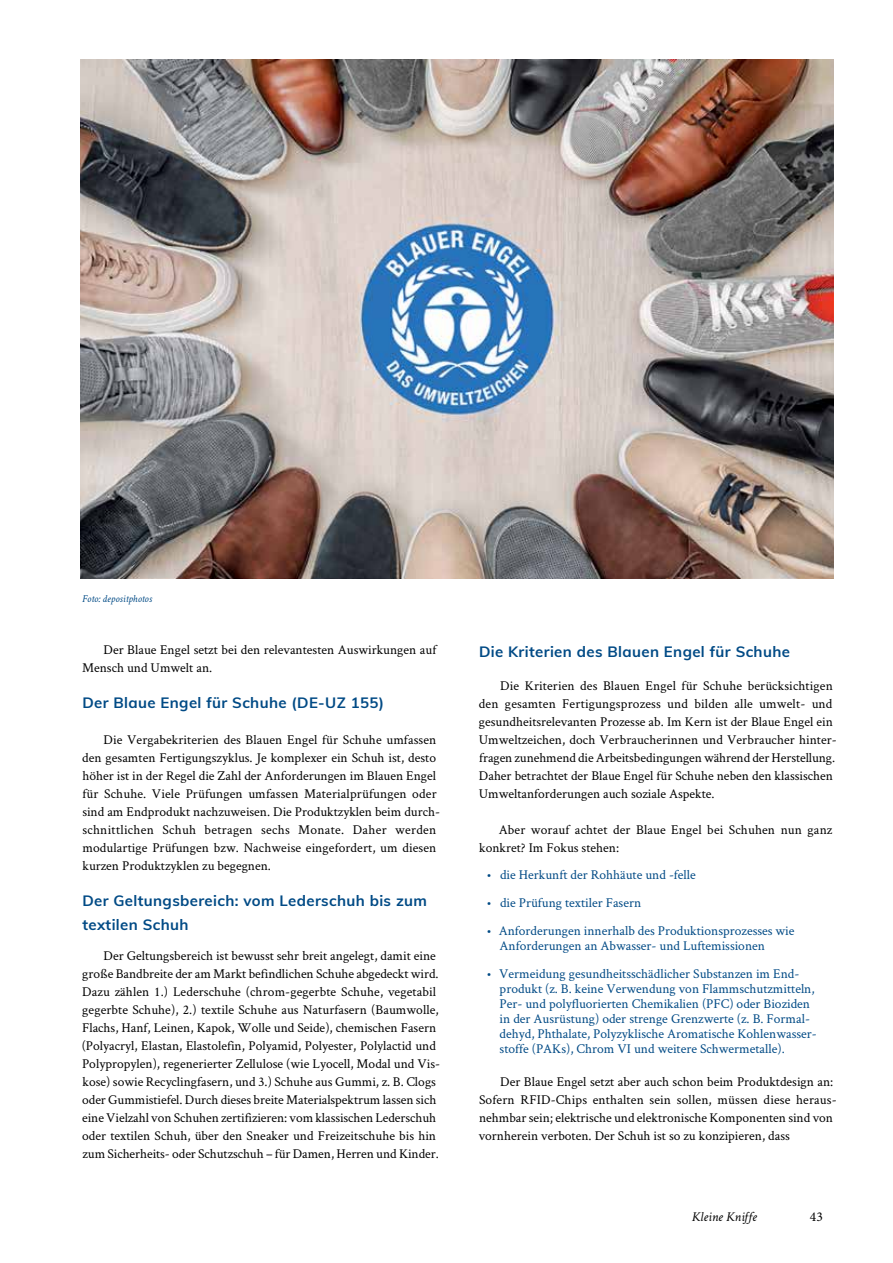
<style>
.page{position:relative;width:893px;height:1263px;background:#fff}
.page>*{position:absolute;margin:0;border:0;box-sizing:border-box;transform-origin:0 0}
.t1{font:700 15px/24px "Muli";letter-spacing:.025em;color:#004a85}
.t2{font:13.5px/18px "Crimson Text";color:#000}
.t3{font:13.5px/15px "Crimson Text";color:#004a85}
.t4{font:italic 13.5px "Crimson Text";color:#000}
.t5{font:13.5px "Minion Pro";color:#000}
.t6{font:italic 10.5px "Crimson Text";color:#004a85}
</style>
<div class="page">
<img style="left:81px;top:60px;width:752px;height:518px">
<p class="t6" style="left:82px;top:592px;width:72px">Foto: depositphotos</p>
<p class="t2" style="left:82px;top:640px;width:356px;text-indent:21px">Der Blaue Engel setzt bei den relevantesten Auswirkungen auf<br>Mensch und Umwelt an.</p>
<p class="t1" style="left:82px;top:690px;width:303px">Der Blaue Engel für Schuhe (DE-UZ 155)</p>
<p class="t2" style="left:82px;top:730px;width:359px;text-indent:21px">Die Vergabekriterien des Blauen Engel für Schuhe umfassen den gesamten Fertigungszyklus. Je komplexer ein Schuh ist, desto höher ist in der Regel die Zahl der Anforderungen im Blauen Engel für Schuhe. Viele Prüfungen umfassen Materialprüfungen oder sind am Endprodukt nachzuweisen. Die Produktzyklen beim durch&shy;schnittlichen Schuh betragen sechs Monate. Daher werden modulartige Prüfungen bzw. Nachweise eingefordert, um diesen kurzen Produktzyklen zu begegnen.</p>
<p class="t1" style="left:82px;top:888px;width:346px">Der Geltungsbereich: vom Lederschuh bis zum textilen Schuh</p>
<p class="t2" style="left:82px;top:946px;width:360px;text-indent:22px">Der Geltungsbereich ist bewusst sehr breit angelegt, damit eine große Bandbreite der am Markt befindlichen Schuhe abgedeckt wird.<br>Dazu zählen 1.) Lederschuhe (chrom-gegerbte Schuhe, vegetabil gegerbte Schuhe), 2.) textile Schuhe aus Naturfasern (Baumwolle, Flachs, Hanf, Leinen, Kapok, Wolle und Seide), chemischen Fasern (Polyacryl, Elastan, Elastolefin, Polyamid, Polyester, Polylactid und Polypropylen), regenerierter Zellulose (wie Lyocell, Modal und Vis&shy;kose) sowie Recyclingfasern, und 3.) Schuhe aus Gummi, z. B. Clogs oder Gummistiefel. Durch dieses breite Materialspektrum lassen sich eine Vielzahl von Schuhen zertifizieren: vom klassischen Lederschuh oder textilen Schuh, über den Sneaker und Freizeitschuhe bis hin zum Sicherheits- oder Schutzschuh – für Damen, Herren und Kinder.</p>
<p class="t1" style="left:479px;top:639px;width:312px">Die Kriterien des Blauen Engel für Schuhe</p>
<p class="t2" style="left:479px;top:676px;width:360px;text-indent:21px">Die Kriterien des Blauen Engel für Schuhe berücksichtigen den gesamten Fertigungsprozess und bilden alle umwelt- und gesundheitsrelevanten Prozesse ab. Im Kern ist der Blaue Engel ein Umweltzeichen, doch Verbraucherinnen und Verbraucher hinter&shy;fragen zunehmend die Arbeitsbedingungen während der Herstellung.<br>Daher betrachtet der Blaue Engel für Schuhe neben den klassischen Umweltanforderungen auch soziale Aspekte.</p>
<p class="t2" style="left:479px;top:820px;width:355px;text-indent:20px">Aber worauf achtet der Blaue Engel bei Schuhen nun ganz konkret? Im Fokus stehen:</p>
<p class="t3" style="left:487px;top:867px;width:211px">• die Herkunft der Rohhäute und -felle</p>
<p class="t3" style="left:487px;top:895px;width:156px">• die Prüfung textiler Fasern</p>
<p class="t3" style="left:500px;top:922px;width:296px;text-indent:-13px">• Anforderungen innerhalb des Produktionsprozesses wie<br>Anforderungen an Abwasser- und Luftemissionen</p>
<p class="t3" style="left:500px;top:965px;width:319px;text-indent:-13px">• Vermeidung gesundheitsschädlicher Substanzen im End&shy;produkt (z. B. keine Verwendung von Flammschutzmitteln, Per- und polyfluorierten Chemikalien (PFC) oder Bioziden in der Ausrüstung) oder strenge Grenzwerte (z. B. Formal&shy;dehyd, Phthalate, Polyzyklische Aromatische Kohlenwasser&shy;stoffe (PAKs), Chrom VI und weitere Schwermetalle).</p>
<p class="t2" style="left:479px;top:1072px;width:359px;text-indent:21px">Der Blaue Engel setzt aber auch schon beim Produktdesign an:<br>Sofern RFID-Chips enthalten sein sollen, müssen diese heraus&shy;nehmbar sein; elektrische und elektronische Komponenten sind von vornherein verboten. Der Schuh ist so zu konzipieren, dass</p>
<p class="t4" style="left:692px;top:1209px;width:67px">Kleine Kniffe</p>
<p class="t5" style="left:810px;top:1208px;width:14px">43</p>
</div>
